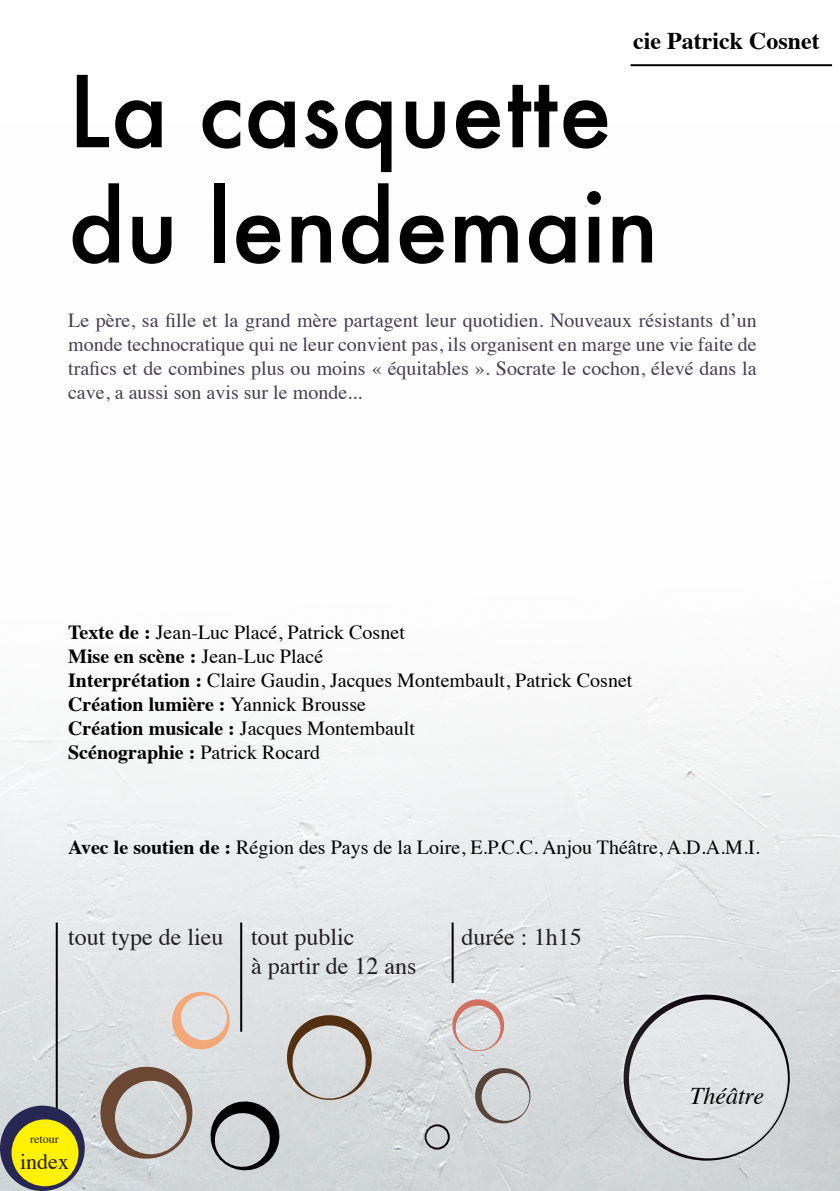
<style>
.page{position:relative;width:840px;height:1191px;background:#fff}
.page>*{position:absolute;margin:0;border:0;box-sizing:border-box;transform-origin:0 0}
.t1{font:500 96px "Futura";color:#000001}
.t2{font:24px "Times";color:#231f20}
.t3{font:700 24px "Times";color:#000001}
.t4{font:italic 24px "Times";color:#000001}
.t5{font:22px "Times";color:#231f20}
.t6{font:20px/24px "Times";color:#453e54;text-align:justify}
.t7{font:20px "Times";color:#000001}
.t8{font:700 20px "Times";color:#000001}
.t9{font:12px "Times";color:#231f20}
.s1{font-weight:700}
.s2{font-weight:400}
</style>
<div class="page">
<img style="left:0;top:655px;width:839px;height:536px">
<svg style="left:449px;top:997px;width:57px;height:56px;background:#daccca"></svg>
<svg style="left:471px;top:1064px;width:63px;height:63px;background:#c1c1c1"></svg>
<div style="left:424px;top:1124px;width:25px;height:25px;border:2px solid #fff;border-radius:50%"></div>
<svg style="left:100px;top:991px;width:275px;height:183px;background:#c8c7c6"></svg>
<svg style="left:623px;top:994px;width:166px;height:166px;background:#d1d2d3"></svg>
<hr style="left:56px;top:922px;width:2px;height:231px;background:#000001">
<hr style="left:240px;top:922px;width:2px;height:109px;background:#000001">
<hr style="left:451px;top:922px;width:2px;height:61px;background:#000001">
<hr style="left:630px;top:64px;width:201px;height:2px;background:#000001">
<svg style="left:0;top:1105px;width:85px;height:86px;background:#767790"></svg>
<div style="left:11px;top:1118px;width:68px;height:69px;background:#fff101;border-radius:50%"></div>
<div style="left:10px;top:1117px;width:70px;height:71px;border:2px solid #282653;border-radius:50%"></div>
<p class="t3" style="left:632px;top:18px;width:188px">cie Patrick Cosnet</p>
<p class="t1" style="left:68px;top:46px;width:545px">La casquette</p>
<p class="t1" style="left:68px;top:161px;width:591px">du lendemain</p>
<p class="t6" style="left:68px;top:306px;width:689px">Le père, sa fille et la grand mère partagent leur quotidien. Nouveaux résistants d’un monde technocratique qui ne leur convient pas, ils organisent en marge une vie faite de trafics et de combines plus ou moins « équitables ». Socrate le cochon, élevé dans la cave, a aussi son avis sur le monde...</p>
<p class="t7" style="left:68px;top:613px;width:338px"><span class="s1">Texte de :</span> Jean-Luc Placé, Patrick Cosnet</p>
<p class="t7" style="left:68px;top:637px;width:256px"><span class="s1">Mise en scène :</span> Jean-Luc Placé</p>
<p class="t7" style="left:68px;top:661px;width:565px"><span class="s1">Interprétation :</span> Claire Gaudin, Jacques Montembault, Patrick Cosnet</p>
<p class="t8" style="left:68px;top:685px;width:299px">Création lumière : <span class="s2">Yannick Brousse</span></p>
<p class="t7" style="left:68px;top:709px;width:348px"><span class="s1">Création musicale :</span> Jacques Montembault</p>
<p class="t8" style="left:68px;top:733px;width:253px">Scénographie : <span class="s2">Patrick Rocard</span></p>
<p class="t7" style="left:68px;top:829px;width:692px"><span class="s1">Avec le soutien de :</span> Région des Pays de la Loire, E.P.C.C. Anjou Théâtre, A.D.A.M.I.</p>
<p class="t2" style="left:68px;top:914px;width:157px">tout type de lieu</p>
<p class="t2" style="left:251px;top:914px;width:105px">tout public</p>
<p class="t2" style="left:461px;top:914px;width:121px">durée : 1h15</p>
<p class="t2" style="left:251px;top:943px;width:167px">à partir de 12 ans</p>
<p class="t9" style="left:30px;top:1127px;width:30px">retour</p>
<p class="t5" style="left:20px;top:1141px;width:50px">index</p>
<p class="t4" style="left:689px;top:1075px;width:75px">Théâtre</p>
</div>
